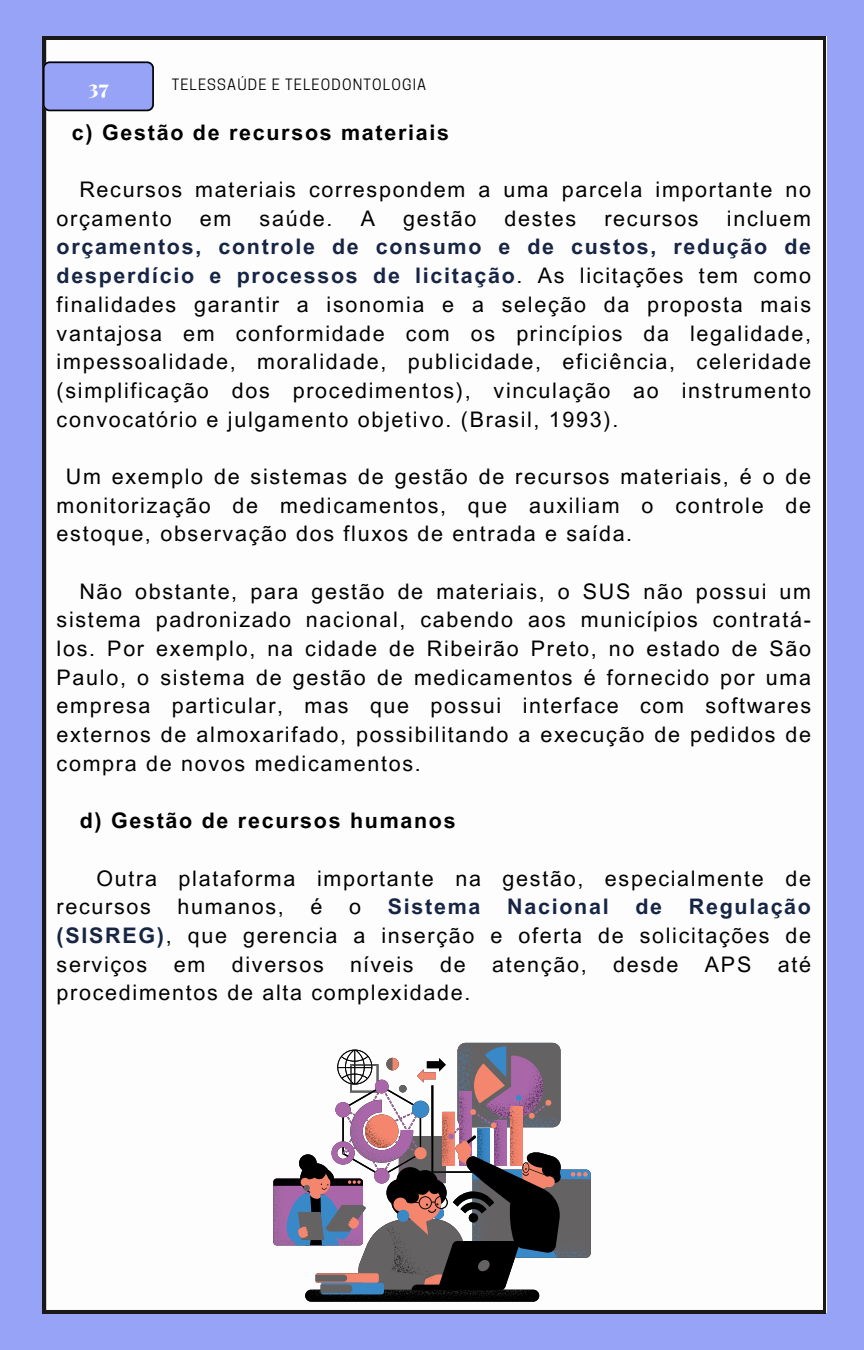
<style>
.page{position:relative;width:864px;height:1350px;background:#96a3f6}
.page>*{position:absolute;margin:0;border:0;box-sizing:border-box;transform-origin:0 0}
.t1{font:21.38px/28.8px "Arial MT Pro";letter-spacing:.08em;color:#000;text-align:justify}
.t2{font:700 21.38px "Arial MT Pro";letter-spacing:.08em;color:#000}
.t3{font:900 20.03px "Playfair Display";color:#fff}
.t4{font:14.62px "Cooper Hewitt";letter-spacing:.08em;color:#000}
.s1{font-weight:700;color:#172545}
</style>
<div class="page">
<div style="left:43px;top:37px;width:783px;height:1276px;background:#fdfdfd"></div>
<svg style="left:43px;top:61px;width:111px;height:50px"></svg>
<div style="left:458px;top:1043px;width:102px;height:84px;background:#656263;border-radius:8px"></div>
<svg style="left:305px;top:1290px;width:234px;height:11px;background:#040607"></svg>
<svg style="left:273px;top:1046px;width:317px;height:248px;background:#9e939b"></svg>
<p class="t4" style="left:172px;top:79px;width:256px">TELESSAÚDE E TELEODONTOLOGIA</p>
<p class="t3" style="left:88px;top:74px;width:22px">37</p>
<p class="t2" style="left:72px;top:124px;width:379px">c) Gestão de recursos materiais</p>
<p class="t1" style="left:57px;top:178px;width:756px;text-indent:23px">Recursos materiais correspondem a uma parcela importante no orçamento</p>
<p class="t1" style="left:200px;top:207px;width:33px">em</p>
<p class="t1" style="left:260px;top:207px;width:75px">saúde.</p>
<p class="t1" style="left:361px;top:207px;width:16px">A</p>
<p class="t1" style="left:403px;top:207px;width:75px">gestão</p>
<p class="t1" style="left:504px;top:207px;width:73px">destes</p>
<p class="t1" style="left:604px;top:207px;width:96px">recursos</p>
<p class="t1" style="left:57px;top:207px;width:756px;text-indent:670px">incluem <span class="s1">orçamentos, controle de consumo e de custos, redução de desperdício e processos de licitação</span>. As licitações tem como finalidades garantir a isonomia e a seleção da proposta mais vantajosa em conformidade com os princípios da legalidade, impessoalidade, moralidade, publicidade, eficiência, celeridade (simplificação dos procedimentos), vinculação ao instrumento convocatório e julgamento objetivo. (Brasil, 1993).</p>
<p class="t1" style="left:57px;top:465px;width:756px;text-indent:9px">Um exemplo de sistemas de gestão de recursos materiais, é o de monitorização de medicamentos, que auxiliam o controle de estoque, observação dos fluxos de entrada e saída.</p>
<p class="t1" style="left:57px;top:579px;width:756px;text-indent:23px">Não obstante, para gestão de materiais, o SUS não possui um sistema padronizado nacional, cabendo aos municípios contratá&shy;los. Por exemplo, na cidade de Ribeirão Preto, no estado de São Paulo, o sistema de gestão de medicamentos é fornecido por uma empresa particular, mas que possui interface com softwares externos de almoxarifado, possibilitando a execução de pedidos de compra de novos medicamentos.</p>
<p class="t2" style="left:80px;top:813px;width:378px">d) Gestão de recursos humanos</p>
<p class="t1" style="left:57px;top:866px;width:756px;text-indent:40px">Outra plataforma importante na gestão, especialmente de recursos humanos, é o <span class="s1">Sistema Nacional de Regulação (SISREG)</span>, que gerencia a inserção e oferta de solicitações de serviços em diversos níveis de atenção, desde APS até procedimentos de alta complexidade.</p>
</div>
